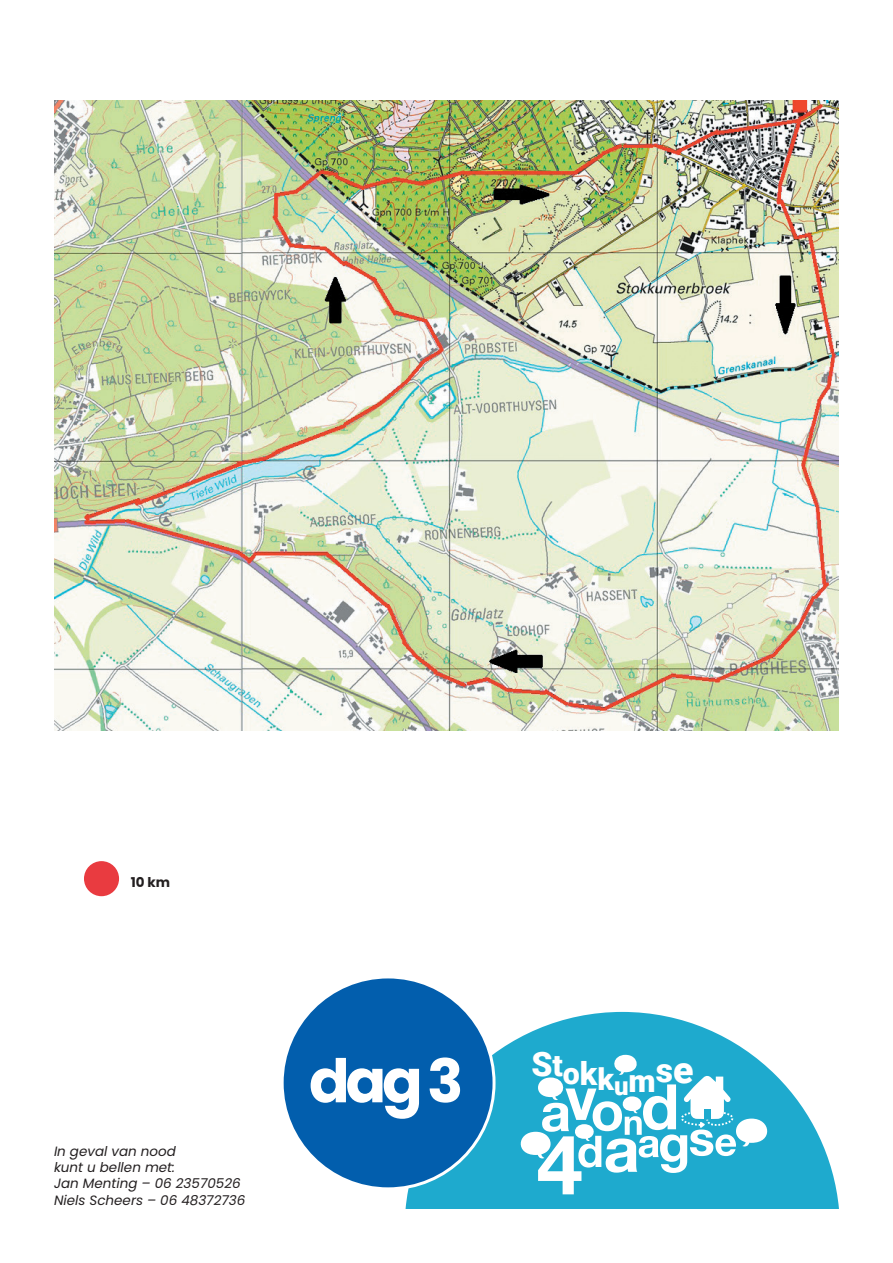
<style>
.page{position:relative;width:893px;height:1263px;background:#fff}
.page>*{position:absolute;margin:0;border:0;box-sizing:border-box;transform-origin:0 0}
.t1{font:700 60px "Poppins";color:#fff}
.t2{font:italic 13.5px/16.2px "Poppins";color:#231f20}
.t3{font:700 13.5px "Poppins";color:#231f20}
.s1{font-family:"Roboto";font-weight:900;font-size:25.8px}
</style>
<div class="page">
<img style="left:54px;top:101px;width:785px;height:630px">
<svg style="left:406px;top:1012px;width:433px;height:197px;fill:#1eaace"></svg>
<svg style="left:515px;top:1055px;width:258px;height:139px"></svg>
<div style="left:282px;top:977px;width:212px;height:212px;background:#025ead;border-radius:50%"></div>
<div style="left:84px;top:861px;width:35px;height:35px;background:#e93b40;border-radius:50%"></div>
<p class="t3" style="left:131px;top:874px;width:41px">10 km</p>
<p class="t2" style="left:54px;top:1143px;width:193px">In geval van nood<br>kunt u bellen met:<br>Jan Menting – 06 23570526<br>Niels Scheers – 06 48372736</p>
<h1 class="t1" style="left:309px;top:1046px;width:386px">dag 3 <sup>S</sup><sup>to</sup><sup>k</sup><sup>k</sup><span class="s1">u</span><sup>m</sup><sup>s</sup><sup>e</sup></h1>
</div>
